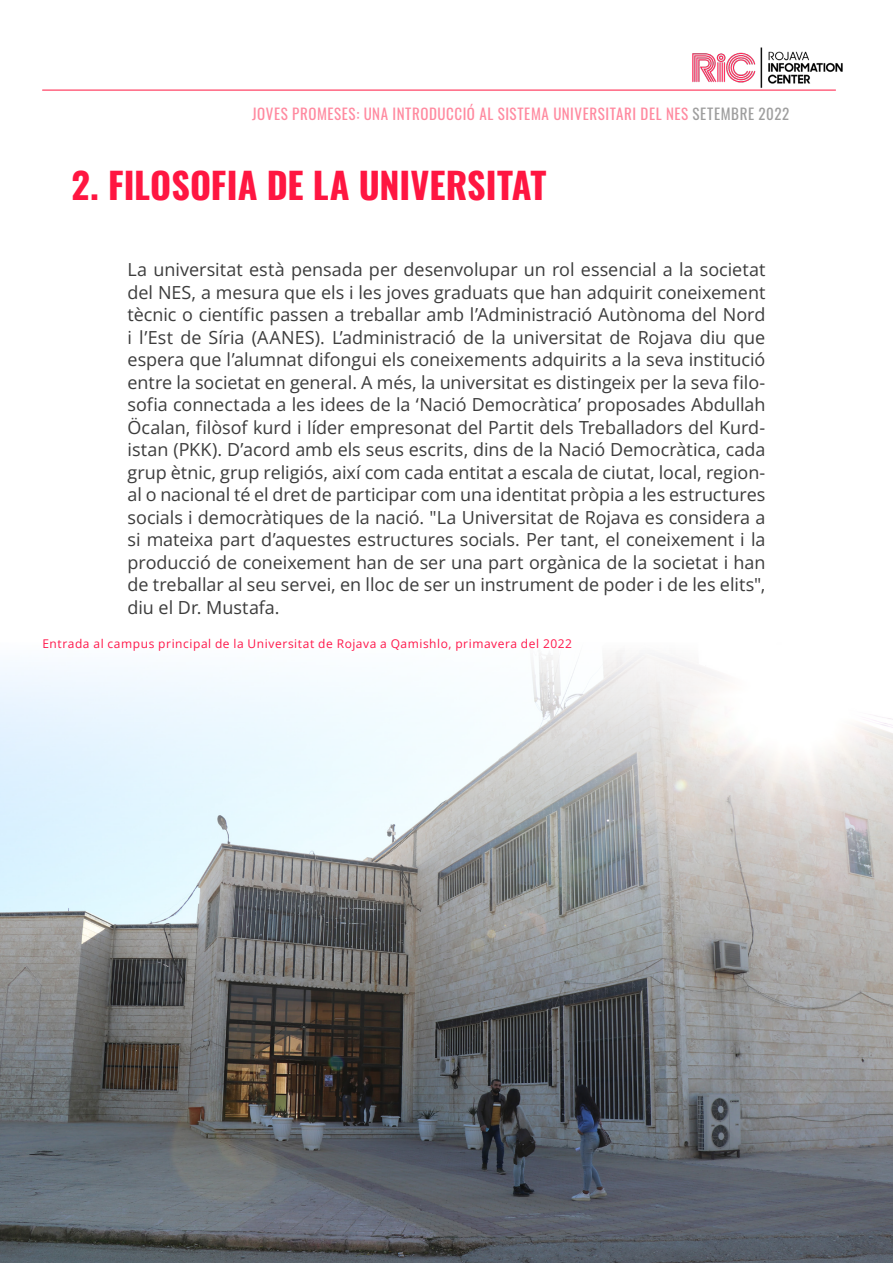
<style>
.page{position:relative;width:893px;height:1263px;background:#fff}
.page>*{position:absolute;margin:0;border:0;box-sizing:border-box;transform-origin:0 0}
.Headline{font:700 36px "Oswald";color:#ff1641}
.Text{font:18px/22.5px "Open Sans";letter-spacing:-.005em;color:#3c3c3c;text-align:justify}
.t1{font:15px "Oswald";letter-spacing:.04em;color:#ff8aa0}
.t2{font:12px "Open Sans";letter-spacing:.045em;color:#ff174a}
.s1{color:#9e9e9e}
</style>
<div class="page">
<hr style="left:43px;top:90px;width:793px;height:1px;background:#ff1641">
<img style="left:685px;top:47px;width:158px;height:43px">
<img style="left:0;top:653px;width:893px;height:610px">
<p class="t1" style="left:252px;top:100px;width:539px">JOVES PROMESES: UNA INTRODUCCIÓ AL SISTEMA UNIVERSITARI DEL NES <span class="s1">SETEMBRE 2022</span></p>
<p class="Headline" style="left:72px;top:154px;width:477px">2. FILOSOFIA DE LA UNIVERSITAT</p>
<p class="Text" style="left:128px;top:258px;width:639px">La universitat està pensada per desenvolupar un rol essencial a la societat del NES, a mesura que els i les joves graduats que han adquirit coneixement tècnic o científic passen a treballar amb l’Administració Autònoma del Nord i l’Est de Síria (AANES). L’administració de la universitat de Rojava diu que espera que l’alumnat difongui els coneixements adquirits a la seva institució entre la societat en general. A més, la universitat es distingeix per la seva filo&shy;sofia connectada a les idees de la ‘Nació Democràtica’ proposades Abdullah Öcalan, filòsof kurd i líder empresonat del Partit dels Treballadors del Kurd&shy;istan (PKK). D’acord amb els seus escrits, dins de la Nació Democràtica, cada grup ètnic, grup religiós, així com cada entitat a escala de ciutat, local, region&shy;al o nacional té el dret de participar com una identitat pròpia a les estructures socials i democràtiques de la nació. "La Universitat de Rojava es considera a si mateixa part d’aquestes estructures socials. Per tant, el coneixement i la producció de coneixement han de ser una part orgànica de la societat i han de treballar al seu servei, en lloc de ser un instrument de poder i de les elits", diu el Dr. Mustafa.</p>
<p class="t2" style="left:43px;top:635px;width:531px">Entrada al campus principal de la Universitat de Rojava a Qamishlo, primavera del 2022</p>
</div>
